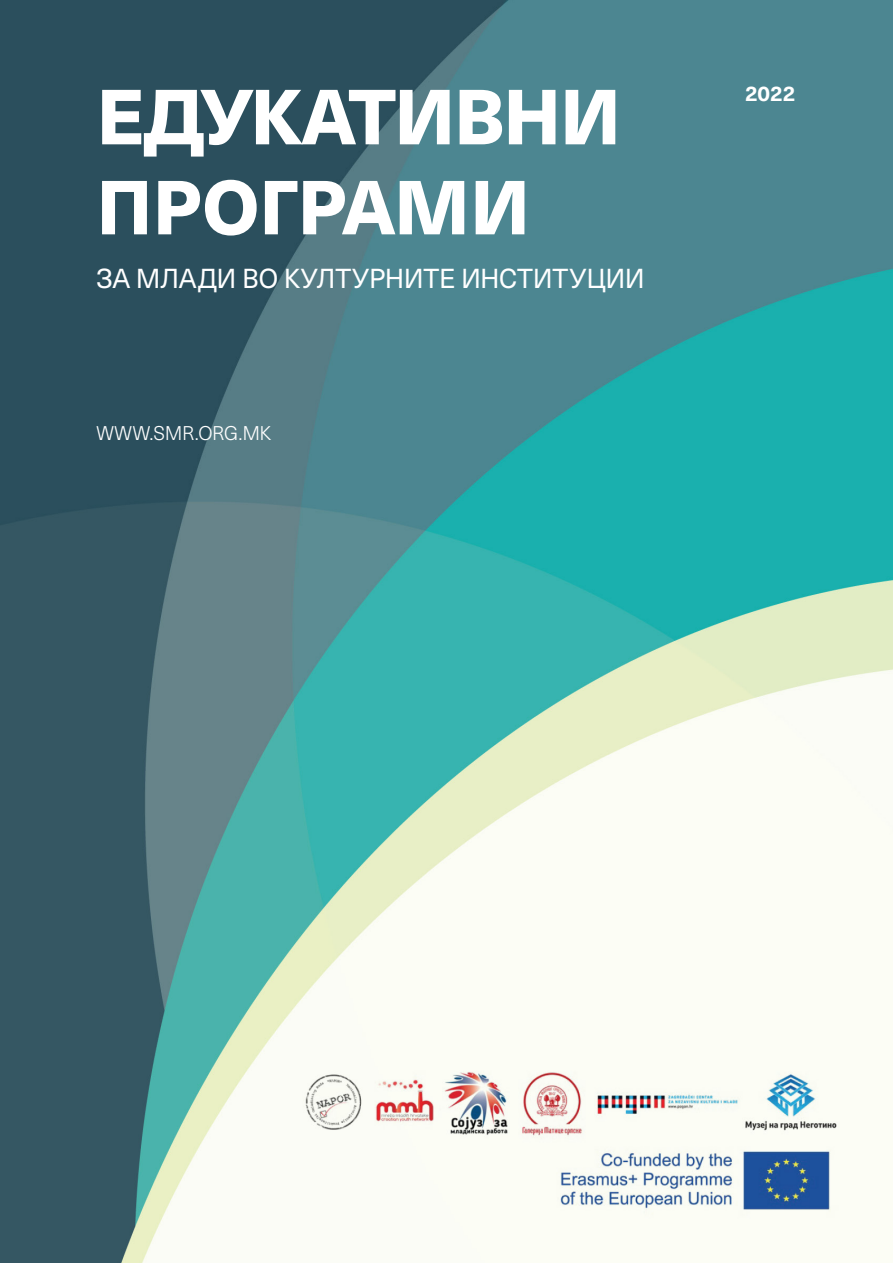
<style>
.page{position:relative;width:893px;height:1263px;background:#fff}
.page>*{position:absolute;margin:0;border:0;box-sizing:border-box;transform-origin:0 0}
.t1{font:800 76.5px "Neue Haas Unica W1 G";letter-spacing:-.03em;color:#fff}
.t2{font:800 75px "Neue Haas Unica W1 G";color:#fff}
.Body{font:27px "Neue Haas Unica W1 G";letter-spacing:-.01em;color:#fff}
.t3{font:700 21px "Neue Haas Unica W1 G";color:#fff}
.h1_above{font:300 19.5px "Neue Haas Unica W1 G";letter-spacing:-.015em;color:#fff}
</style>
<div class="page">
<img style="left:0;top:0;width:893px;height:1263px">
<p class="t1" style="left:96px;top:58px;width:526px">ЕДУКАТИВНИ</p>
<p class="t2" style="left:96px;top:149px;width:435px">ПРОГРАМИ</p>
<p class="Body" style="left:96px;top:259px;width:550px">ЗА МЛАДИ ВО КУЛТУРНИТЕ ИНСТИТУЦИИ</p>
<p class="h1_above" style="left:96px;top:419px;width:177px">WWW.SMR.ORG.MK</p>
<p class="t3" style="left:745px;top:78px;width:52px">2022</p>
</div>
